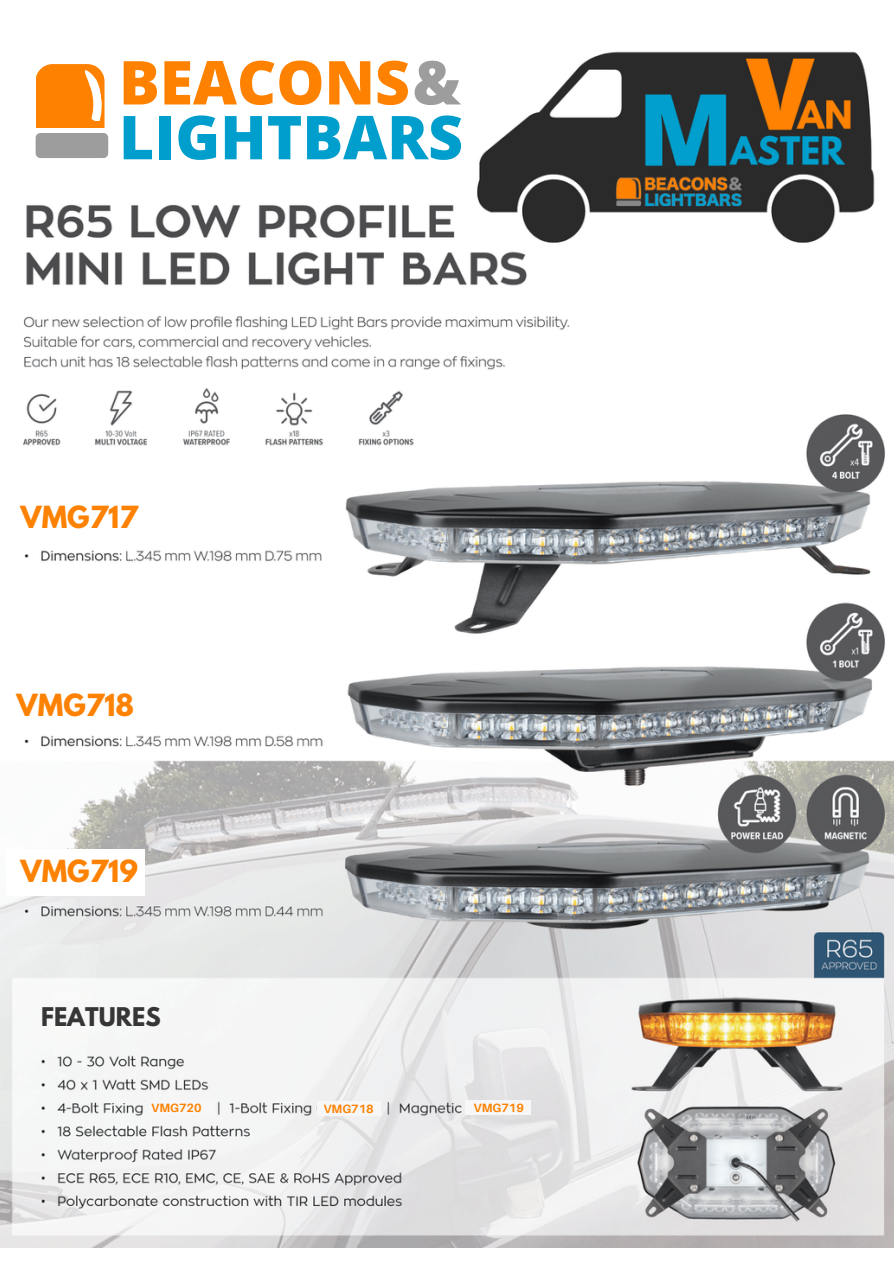
<style>
.page{position:relative;width:894px;height:1264px;background:#fff}
.page>*{position:absolute;margin:0;border:0;box-sizing:border-box;transform-origin:0 0}
.t1{font:800 60.6px "Open Sans";color:#009ecd}
.t2{font:800 60.6px "Open Sans";color:#ff8100}
.t3{font:700 27px "League Spartan";color:#fd8203}
.t4{font:700 22.8px "League Spartan";color:#373637}
.t5{font:700 12px "Aileron";color:#fd8203}
.s1{color:#9d9d9d}
</style>
<div class="page">
<img style="left:0;top:204px;width:893px;height:1043px">
<div style="left:760px;top:0;width:133px;height:275px;background:#fff"></div>
<img style="left:476px;top:51px;width:399px;height:193px">
<div style="left:6px;top:490px;width:139px;height:47px;background:#fff"></div>
<div style="left:6px;top:678px;width:139px;height:46px;background:#fff"></div>
<div style="left:6px;top:849px;width:139px;height:46px;background:#fff"></div>
<div style="left:148px;top:1099px;width:66px;height:15px;background:#f7f7f7"></div>
<div style="left:317px;top:1100px;width:63px;height:15px;background:#f7f7f7"></div>
<div style="left:465px;top:1099px;width:66px;height:15px;background:#f7f7f7"></div>
<div style="left:41px;top:1001px;width:114px;height:23px;background:#f7f7f7"></div>
<div style="left:36px;top:133px;width:72px;height:25px;background:#9d9d9d;border-radius:5px"></div>
<svg style="left:37px;top:64px;width:67px;height:63px;background:#ff901f"></svg>
<p class="t2" style="left:119px;top:40px;width:343px">BEACONS<span class="s1">&amp;</span></p>
<p class="t1" style="left:119px;top:95px;width:345px">LIGHTBARS</p>
<p class="t3" style="left:20px;top:504px;width:119px">VMG717</p>
<p class="t3" style="left:17px;top:692px;width:119px">VMG718</p>
<p class="t3" style="left:20px;top:858px;width:119px">VMG719</p>
<p class="t4" style="left:41px;top:1005px;width:121px">FEATURES</p>
<p class="t5" style="left:151px;top:1100px;width:52px">VMG720</p>
<p class="t5" style="left:323px;top:1100px;width:52px">VMG718</p>
<p class="t5" style="left:473px;top:1100px;width:52px">VMG719</p>
</div>
